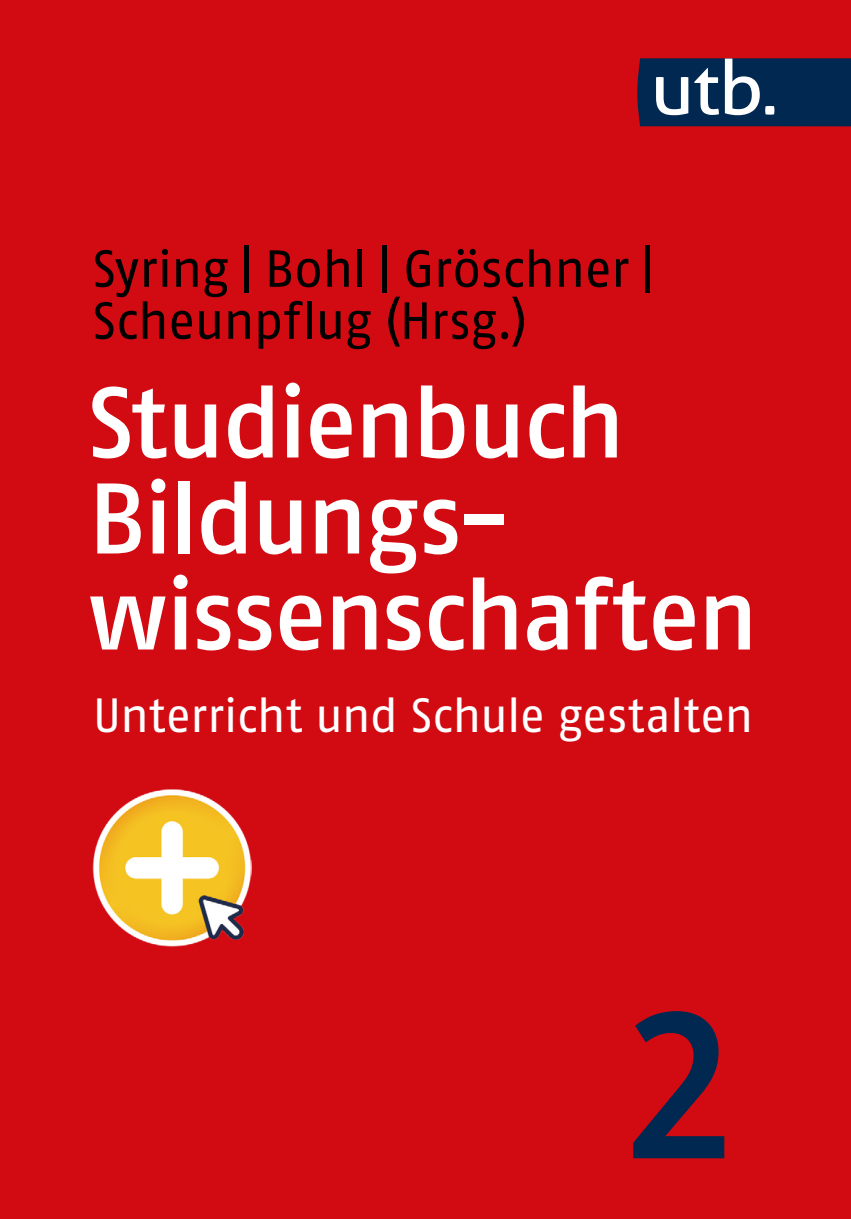
<style>
.page{position:relative;width:851px;height:1219px;background:#fff}
.page>*{position:absolute;margin:0;border:0;box-sizing:border-box;transform-origin:0 0}
.t1{font:500 240px "UV Profile Tab";color:#002851}
.t2{font:500 100px/96px "Fago OT";letter-spacing:-.03em;color:#fff}
.t3{font:52px/52px "Fago OT";letter-spacing:-.02em;color:#000}
.t4{font:48px "Fago OT";letter-spacing:-.01em;color:#fff}
</style>
<div class="page">
<div style="left:0;top:0;width:850px;height:1219px;background:#d20a11"></div>
<svg style="left:637px;top:58px;width:213px;height:68px"></svg>
<img style="left:93px;top:789px;width:158px;height:158px">
<p class="t3" style="left:93px;top:243px;width:563px">Syring | Bohl | Gröschner |<br>Scheunpflug (Hrsg.)</p>
<p class="t2" style="left:88px;top:374px;width:671px">Studienbuch<br>Bildungs&shy;wissenschaften</p>
<p class="t4" style="left:93px;top:686px;width:662px">Unterricht und Schule gestalten</p>
<p class="t1" style="left:621px;top:960px;width:116px">2</p>
</div>
